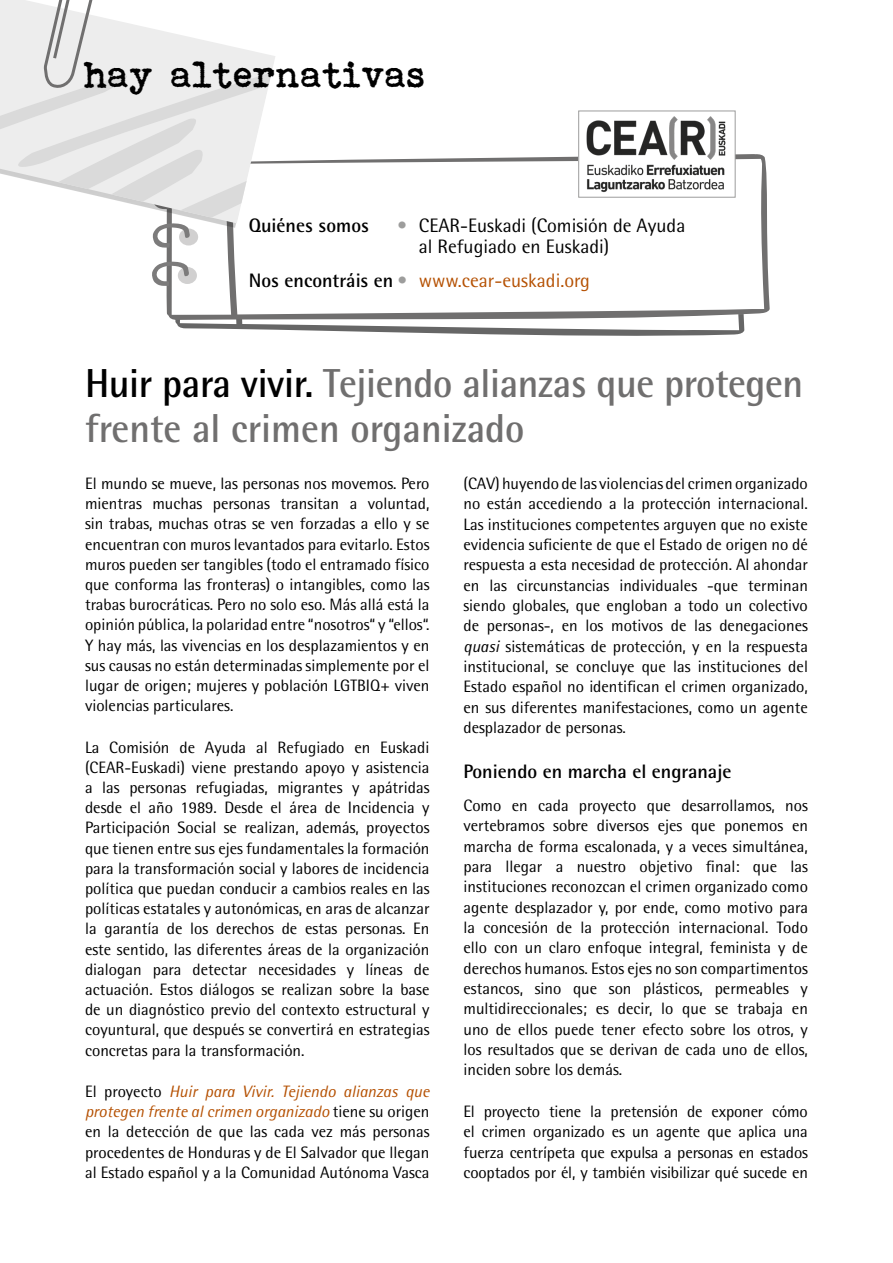
<style>
.page{position:relative;width:893px;height:1263px;background:#fff}
.page>*{position:absolute;margin:0;border:0;box-sizing:border-box;transform-origin:0 0}
.t1{font:700 40.5px/45px "Rotis Semi Sans";letter-spacing:-.01em;color:#706f6f;scale:.95 1}
.t2{font:37.5px "Bohemian typewriter";letter-spacing:-.03em;color:#000}
.t3{font:19.5px/21px "Rotis Semi Sans";color:#000}
.t4{font:700 19.5px "Rotis Semi Sans";color:#000}
.t5{font:19.5px "Rotis Semi Sans";color:#b55103}
.t6{font:16.5px/20.2px "Rotis Semi Sans";color:#000;text-align:justify}
.s1{font-weight:300;color:#9d9d9c}
.s2{font-weight:700;color:#000}
.s3{color:#9d9d9c}
.s4{color:#000}
.s5{font-style:italic;color:#b55103}
.s6{font-style:italic}
</style>
<div class="page">
<svg style="left:175px;top:320px;width:569px;height:16px"></svg>
<svg style="left:167px;top:154px;width:603px;height:166px"></svg>
<div style="left:178px;top:267px;width:19px;height:17px;background:#d1d0d0;border-radius:50%"></div>
<svg style="left:152px;top:260px;width:37px;height:26px"></svg>
<svg style="left:0;top:0;width:275px;height:248px"></svg>
<div style="left:579px;top:111px;width:156px;height:86px;background:#fff"></div>
<img style="left:586px;top:116px;width:140px;height:77px">
<div style="left:578px;top:111px;width:157px;height:87px;border:1px solid #9d9d9c"></div>
<h2 class="t2" style="left:85px;top:53px;width:344px">hay alternativas</h2>
<p class="t4" style="left:249px;top:213px;width:122px">Quiénes somos</p>
<p class="t3" style="left:419px;top:214px;width:268px;text-indent:-21px"><span class="s1">•</span> CEAR-Euskadi (Comisión de Ayuda al Refugiado en Euskadi)</p>
<p class="t5" style="left:249px;top:268px;width:343px"><span class="s2">Nos encontráis en</span> <span class="s3">•</span> www.cear-euskadi.org</p>
<h1 class="t1" style="left:85px;top:360px;width:758px"><span class="s4">Huir para vivir.</span> Tejiendo alianzas que protegen frente al crimen organizado</h1>
<p class="t6" style="left:85px;top:473px;width:346px">El mundo se mueve, las personas nos movemos. Pero mientras muchas personas transitan a voluntad, sin trabas, muchas otras se ven forzadas a ello y se encuentran con muros levantados para evitarlo. Estos muros pueden ser tangibles (todo el entramado físico que conforma las fronteras) o intangibles, como las trabas burocráticas. Pero no solo eso. Más allá está la opinión pública, la polaridad entre “nosotros“ y “ellos“.<br>Y hay más, las vivencias en los desplazamientos y en sus causas no están determinadas simplemente por el lugar de origen; mujeres y población LGTBIQ+ viven violencias particulares.</p>
<p class="t6" style="left:85px;top:737px;width:346px">La Comisión de Ayuda al Refugiado en Euskadi (CEAR-Euskadi) viene prestando apoyo y asistencia a las personas refugiadas, migrantes y apátridas desde el año 1989. Desde el área de Incidencia y Participación Social se realizan, además, proyectos que tienen entre sus ejes fundamentales la formación para la transformación social y labores de incidencia política que puedan conducir a cambios reales en las políticas estatales y autonómicas, en aras de alcanzar la garantía de los derechos de estas personas. En este sentido, las diferentes áreas de la organización dialogan para detectar necesidades y líneas de actuación. Estos diálogos se realizan sobre la base de un diagnóstico previo del contexto estructural y coyuntural, que después se convertirá en estrategias concretas para la transformación.</p>
<p class="t6" style="left:85px;top:1081px;width:346px">El proyecto <span class="s5">Huir para Vivir. Tejiendo alianzas que protegen frente al crimen organizado</span> tiene su origen en la detección de que las cada vez más personas procedentes de Honduras y de El Salvador que llegan al Estado español y a la Comunidad Autónoma Vasca</p>
<p class="t6" style="left:463px;top:473px;width:346px">(CAV) huyendo de las violencias del crimen organizado no están accediendo a la protección internacional.<br>Las instituciones competentes arguyen que no existe evidencia suficiente de que el Estado de origen no dé respuesta a esta necesidad de protección. Al ahondar en las circunstancias individuales -que terminan siendo globales, que engloban a todo un colectivo de personas-, en los motivos de las denegaciones <span class="s6">quasi</span> sistemáticas de protección, y en la respuesta institucional, se concluye que las instituciones del Estado español no identifican el crimen organizado, en sus diferentes manifestaciones, como un agente desplazador de personas.</p>
<p class="t4" style="left:463px;top:759px;width:269px">Poniendo en marcha el engranaje</p>
<p class="t6" style="left:463px;top:795px;width:346px">Como en cada proyecto que desarrollamos, nos vertebramos sobre diversos ejes que ponemos en marcha de forma escalonada, y a veces simultánea, para llegar a nuestro objetivo final: que las instituciones reconozcan el crimen organizado como agente desplazador y, por ende, como motivo para la concesión de la protección internacional. Todo ello con un claro enfoque integral, feminista y de derechos humanos. Estos ejes no son compartimentos estancos, sino que son plásticos, permeables y multidireccionales; es decir, lo que se trabaja en uno de ellos puede tener efecto sobre los otros, y los resultados que se derivan de cada uno de ellos, inciden sobre los demás.</p>
<p class="t6" style="left:463px;top:1101px;width:346px">El proyecto tiene la pretensión de exponer cómo el crimen organizado es un agente que aplica una fuerza centrípeta que expulsa a personas en estados cooptados por él, y también visibilizar qué sucede en</p>
</div>
